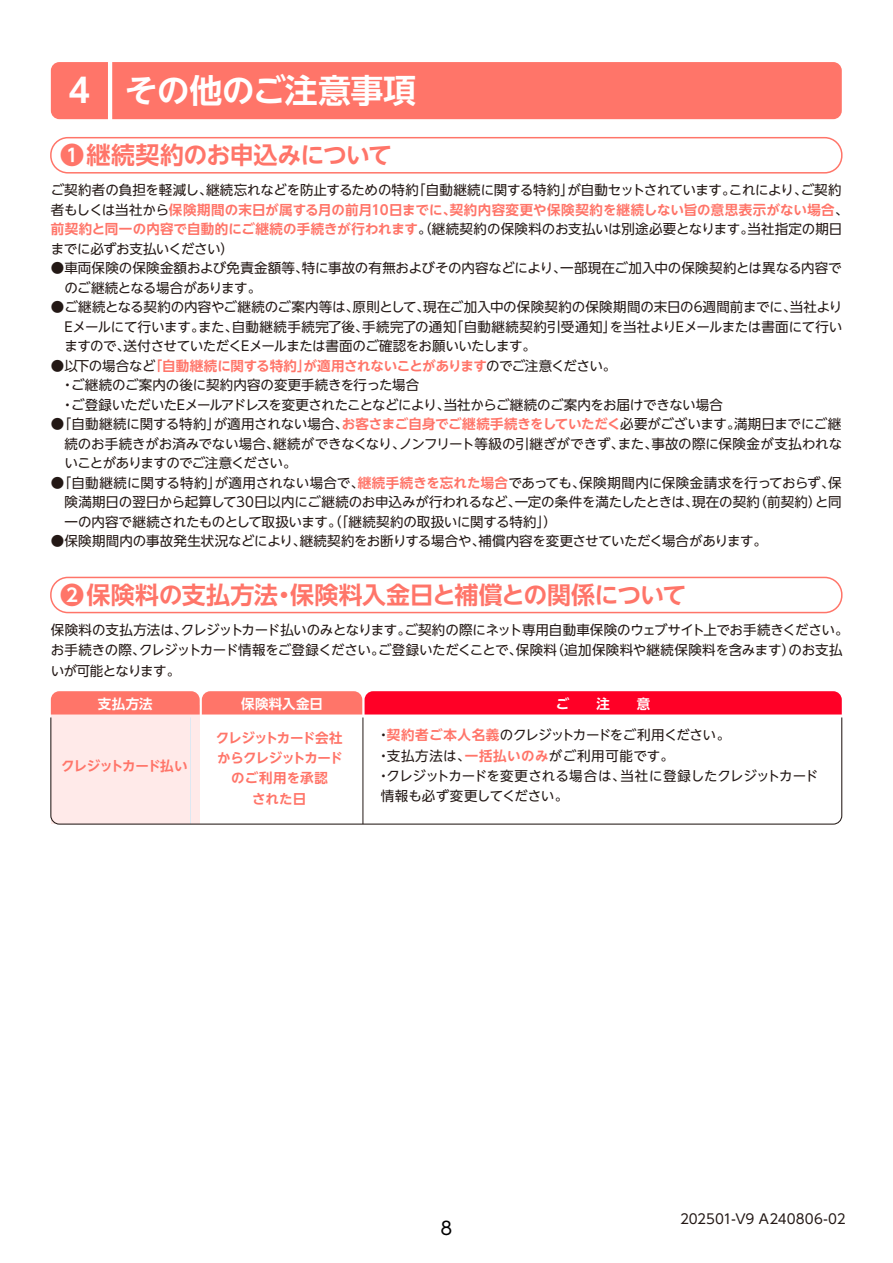
<style>
.page{position:relative;width:893px;height:1263px;background:#fff}
.page>*{position:absolute;margin:0;border:0;box-sizing:border-box;transform-origin:0 0}
.t1{font:700 33px "UD Shin Go NT Pro De";letter-spacing:-.02em;color:#fff}
.t2{font:700 24px "UD Shin Go NT Pro De";letter-spacing:-.02em;color:#ff7569}
.t3{font:18px "UD Shin Go NT Pro";color:#000}
.t4{font:13.5px/19.5px "UD Shin Go NT Pro";letter-spacing:-.015em;color:#231815}
.t5{font:700 13.5px/20.2px "UD Shin Go NT Pro De";letter-spacing:-.01em;color:#ff7569;text-align:center}
.t6{font:700 13.5px "UD Shin Go NT Pro De";letter-spacing:.01em;color:#ff7569}
.t7{font:700 13.5px "UD Shin Go NT Pro De";letter-spacing:.02em;color:#fff}
.t8{font:700 13.5px "UD Shin Go NT Pro De";letter-spacing:-.065em;color:#ff7569}
.s1{font-family:"UD Shin Go NT Pro";font-weight:400;color:#231815}
.s2{font-family:"UD Shin Go NT Pro De";font-weight:700;color:#ff7569}
</style>
<div class="page">
<div style="left:51px;top:62px;width:791px;height:57px;background:#ff7569"></div>
<div style="left:50px;top:137px;width:792px;height:37px;border:2px solid #ff7569;border-radius:17px"></div>
<div style="left:50px;top:577px;width:792px;height:36px;border:2px solid #ff7569;border-radius:17px"></div>
<svg style="left:51px;top:691px;width:791px;height:23px;background:#ff3244"></svg>
<svg style="left:50px;top:716px;width:793px;height:109px"></svg>
<hr style="left:363px;top:717px;width:1px;height:107px;background:#231815">
<h1 class="t1" style="left:69px;top:64px;width:349px">4 その他のご注意事項</h1>
<h2 class="t2" style="left:60px;top:136px;width:334px">❶継続契約のお申込みについて</h2>
<p class="t4" style="left:51px;top:180px;width:792px">ご契約者の負担を軽減し、継続忘れなどを防止するための特約「自動継続に関する特約」が自動セットされています。これにより、ご契約</p>
<p class="t6" style="left:51px;top:199px;width:799px"><span class="s1">者もしくは当社から</span>保険期間の末日が属する月の前月10日までに、契約内容変更や保険契約を継続しない旨の意思表示がない場合<span class="s1">、</span></p>
<p class="t4" style="left:51px;top:219px;width:793px"><span class="s2">前契約と同一の内容で自動的にご継続の手続きが行われます</span>。（継続契約の保険料のお支払いは別途必要となります。当社指定の期日までに必ずお支払いください）</p>
<p class="t4" style="left:64px;top:258px;width:779px;text-indent:-14px">●車両保険の保険金額および免責金額等、特に事故の有無およびその内容などにより、一部現在ご加入中の保険契約とは異なる内容でのご継続となる場合があります。</p>
<p class="t4" style="left:64px;top:297px;width:780px;text-align:justify;text-indent:-14px">●ご継続となる契約の内容やご継続のご案内等は、原則として、現在ご加入中の保険契約の保険期間の末日の6週間前までに、当社よりEメールにて行います。また、自動継続手続完了後、手続完了の通知「自動継続契約引受通知」を当社よりEメールまたは書面にて行いますので、送付させていただくEメールまたは書面のご確認をお願いいたします。</p>
<p class="t5" style="left:51px;top:355px;width:567px"><span class="s1">●以下の場合など</span>「自動継続に関する特約」が適用されないことがあります<span class="s1">のでご注意ください。</span></p>
<p class="t4" style="left:61px;top:375px;width:663px">・ご継続のご案内の後に契約内容の変更手続きを行った場合<br>・ご登録いただいたEメールアドレスを変更されたことなどにより、当社からご継続のご案内をお届けできない場合</p>
<p class="t4" style="left:64px;top:414px;width:779px;text-align:justify;text-indent:-14px">●「自動継続に関する特約」が適用されない場合、<span class="s2">お客さまご自身でご継続手続きをしていただく</span>必要がございます。満期日までにご継続のお手続きがお済みでない場合、継続ができなくなり、ノンフリート等級の引継ぎができず、また、事故の際に保険金が支払われないことがありますのでご注意ください。</p>
<p class="t4" style="left:64px;top:472px;width:779px;text-align:justify;text-indent:-14px">●「自動継続に関する特約」が適用されない場合で、<span class="s2">継続手続きを忘れた場合</span>であっても、保険期間内に保険金請求を行っておらず、保険満期日の翌日から起算して30日以内にご継続のお申込みが行われるなど、一定の条件を満たしたときは、現在の契約（前契約）と同一の内容で継続されたものとして取扱います。（「継続契約の取扱いに関する特約」）</p>
<p class="t4" style="left:51px;top:531px;width:718px">●保険期間内の事故発生状況などにより、継続契約をお断りする場合や、補償内容を変更させていただく場合があります。</p>
<h2 class="t2" style="left:60px;top:576px;width:628px">❷保険料の支払方法・保険料入金日と補償との関係について</h2>
<p class="t4" style="left:51px;top:619px;width:799px;line-height:20.2px">保険料の支払方法は、クレジットカード払いのみとなります。ご契約の際にネット専用自動車保険のウェブサイト上でお手続きください。お手続きの際、クレジットカード情報をご登録ください。ご登録いただくことで、保険料（追加保険料や継続保険料を含みます）のお支払いが可能となります。</p>
<p class="t7" style="left:241px;top:692px;width:83px">保険料入金日</p>
<p class="t4" style="left:377px;top:725px;width:443px;line-height:20.2px">・<span class="s2">契約者ご本人名義</span>のクレジットカードをご利用ください。<br>・支払方法は、<span class="s2">一括払いのみ</span>がご利用可能です。<br>・クレジットカードを変更される場合は、当社に登録したクレジットカード情報も必ず変更してください。</p>
<p class="t7" style="left:98px;top:692px;width:56px">支払方法</p>
<p class="t7" style="left:556px;top:692px;width:96px">ご　　注　　意</p>
<p class="t5" style="left:216px;top:727px;width:129px">クレジットカード会社からクレジットカードのご利用を承認<br>された日</p>
<p class="t8" style="left:61px;top:755px;width:128px">クレジットカード払い</p>
<h3 class="t3" style="left:441px;top:1213px;width:13px">8</h3>
<p class="t4" style="left:680px;top:1209px;width:167px">202501-V9 A240806-02</p>
</div>
